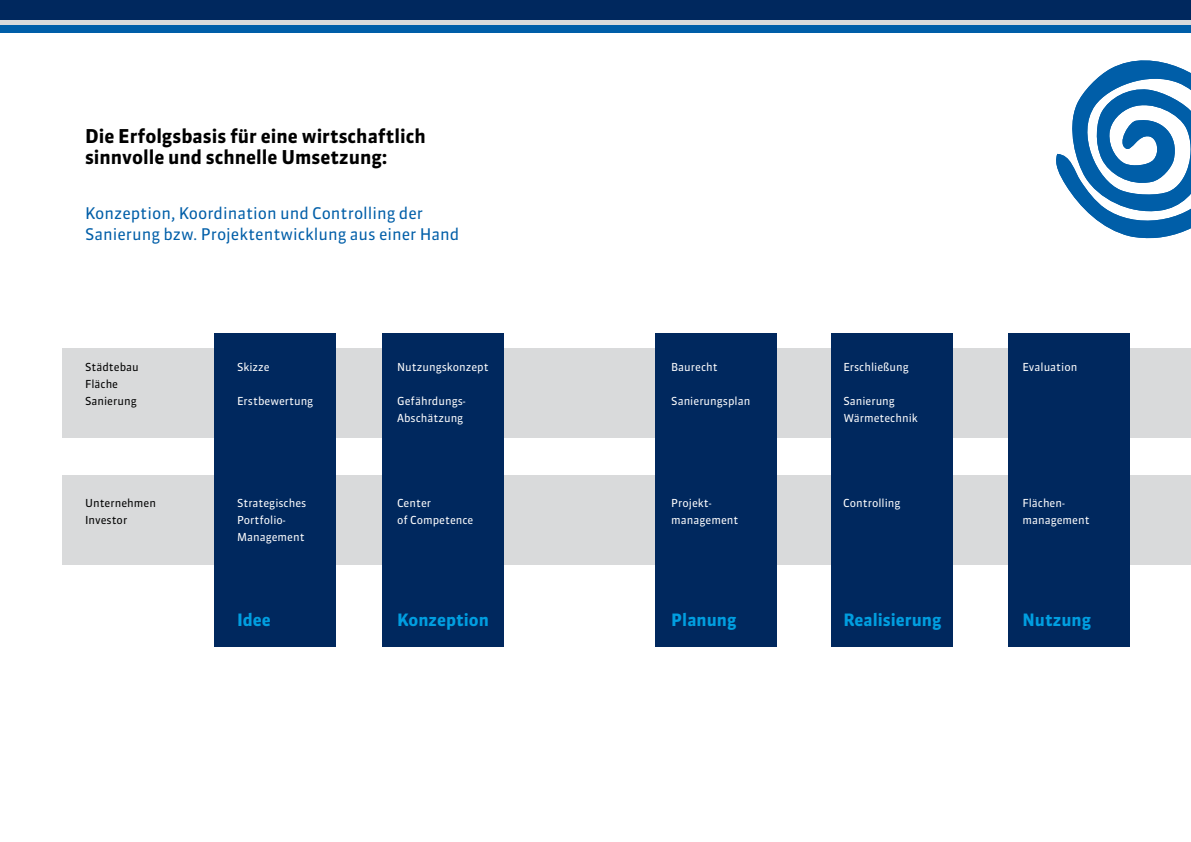
<style>
.page{position:relative;width:1191px;height:842px;background:#fff}
.page>*{position:absolute;margin:0;border:0;box-sizing:border-box;transform-origin:0 0}
.t1{font:700 19px/21px "Sanuk";color:#000}
.t2{font:700 17px "Sanuk";color:#009ee0}
.t3{font:16px/21px "Sanuk";color:#005ea8}
.t4{font:11px "Sanuk";color:#fff}
.t5{font:11px/17px "Sanuk";color:#000}
</style>
<div class="page">
<div style="left:62px;top:349px;width:1129px;height:89px;background:#d9dadb"></div>
<div style="left:62px;top:475px;width:1129px;height:89px;background:#d9dadb"></div>
<div style="left:0;top:0;width:1191px;height:27px;background:linear-gradient(to right,#d9dadb,#d9dadb)"></div>
<div style="left:0;top:0;width:1191px;height:19px;background:#00285e"></div>
<div style="left:0;top:26px;width:1191px;height:7px;background:#005ea8"></div>
<div style="left:215px;top:333px;width:121px;height:313px;background:#00285e"></div>
<div style="left:382px;top:333px;width:121px;height:313px;background:#00285e"></div>
<div style="left:655px;top:333px;width:121px;height:313px;background:#00285e"></div>
<div style="left:831px;top:333px;width:121px;height:313px;background:#00285e"></div>
<div style="left:1008px;top:333px;width:121px;height:313px;background:#00285e"></div>
<svg style="left:1056px;top:60px;width:135px;height:179px"></svg>
<h1 class="t1" style="left:85px;top:126px;width:342px">Die Erfolgsbasis für eine wirtschaftlich sinnvolle und schnelle Umsetzung:</h1>
<h3 class="t3" style="left:85px;top:203px;width:376px">Konzeption, Koordination und Controlling der<br>Sanierung bzw. Projektentwicklung aus einer Hand</h3>
<p class="t5" style="left:85px;top:359px;width:55px">Städtebau</p>
<p class="t4" style="left:237px;top:361px;width:34px">Skizze</p>
<p class="t4" style="left:397px;top:361px;width:93px">Nutzungskonzept</p>
<p class="t4" style="left:671px;top:361px;width:48px">Baurecht</p>
<p class="t4" style="left:843px;top:361px;width:67px">Erschließung</p>
<p class="t4" style="left:1022px;top:361px;width:56px">Evaluation</p>
<p class="t5" style="left:85px;top:376px;width:53px">Fläche<br>Sanierung</p>
<p class="t4" style="left:237px;top:395px;width:78px">Erstbewertung</p>
<p class="t4" style="left:397px;top:395px;width:70px">Gefährdungs-</p>
<p class="t4" style="left:671px;top:395px;width:81px">Sanierungsplan</p>
<p class="t4" style="left:843px;top:395px;width:53px">Sanierung</p>
<p class="t4" style="left:397px;top:412px;width:68px">Abschätzung</p>
<p class="t4" style="left:843px;top:412px;width:76px">Wärmetechnik</p>
<p class="t5" style="left:85px;top:495px;width:72px">Unternehmen</p>
<p class="t4" style="left:237px;top:497px;width:71px">Strategisches</p>
<p class="t4" style="left:397px;top:497px;width:36px">Center</p>
<p class="t4" style="left:671px;top:497px;width:42px">Projekt-</p>
<p class="t4" style="left:843px;top:497px;width:59px">Controlling</p>
<p class="t4" style="left:1022px;top:497px;width:44px">Flächen-</p>
<p class="t5" style="left:85px;top:512px;width:44px">Investor</p>
<p class="t4" style="left:237px;top:514px;width:50px">Portfolio-</p>
<p class="t4" style="left:397px;top:514px;width:78px">of Competence</p>
<p class="t4" style="left:671px;top:514px;width:69px">management</p>
<p class="t4" style="left:1022px;top:514px;width:69px">management</p>
<p class="t4" style="left:237px;top:531px;width:69px">Management</p>
<h2 class="t2" style="left:237px;top:610px;width:35px">Idee</h2>
<h2 class="t2" style="left:397px;top:610px;width:93px">Konzeption</h2>
<h2 class="t2" style="left:671px;top:610px;width:67px">Planung</h2>
<h2 class="t2" style="left:843px;top:610px;width:100px">Realisierung</h2>
<h2 class="t2" style="left:1022px;top:610px;width:70px">Nutzung</h2>
</div>
